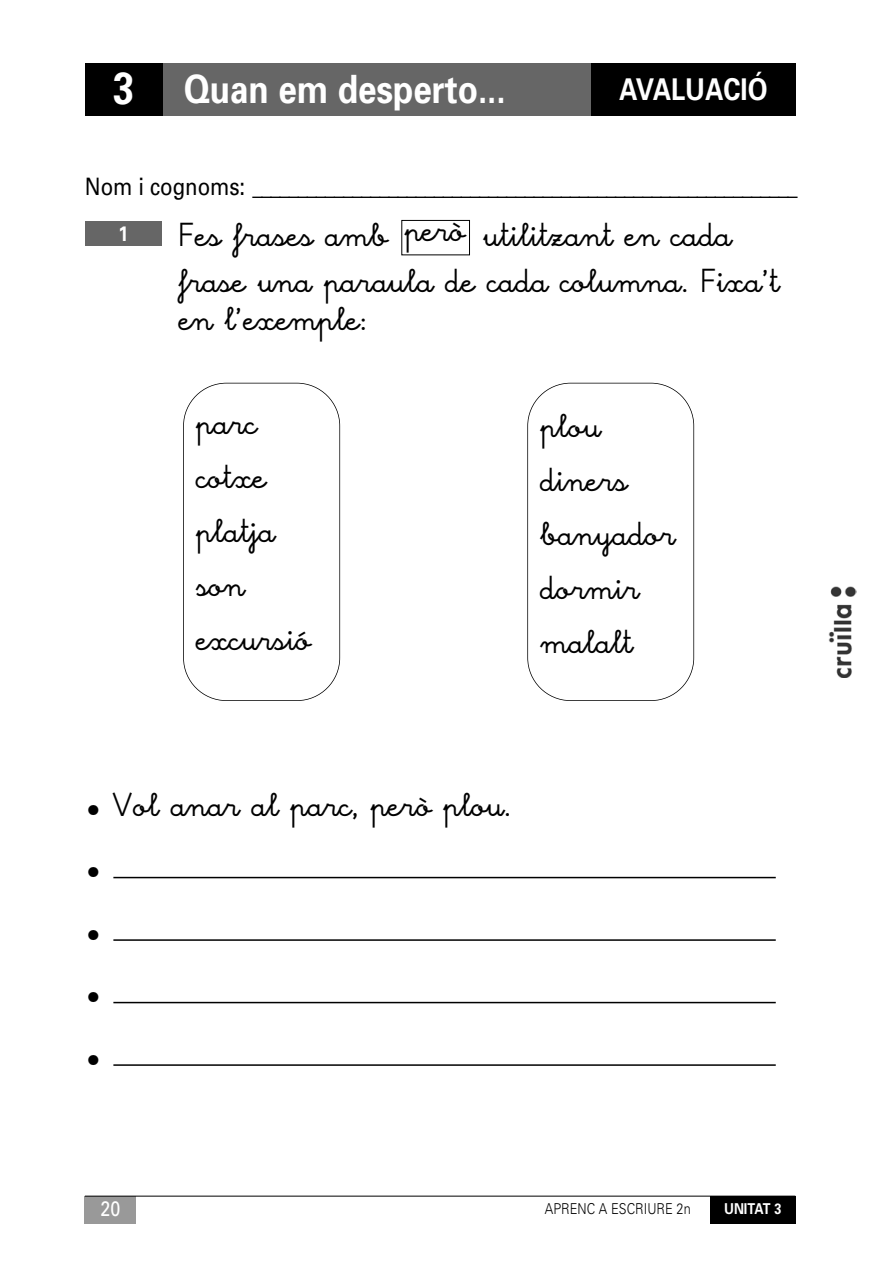
<style>
.page{position:relative;width:893px;height:1263px;background:#fff}
.page>*{position:absolute;margin:0;border:0;box-sizing:border-box;transform-origin:0 0}
.t1{font:700 45px "Univers";color:#fff;scale:.85 1}
.t2{font:700 39px "Univers";color:#fff;scale:.85 1}
.t3{font:36px/54px "Palotes B Negra Redonda";color:#000}
.t4{font:700 30px "Univers";color:#fff;scale:.85 1}
.t5{font:24px "Univers";color:#000;scale:.85 1}
.t6{font:21px "Univers";color:#fff;scale:.85 1}
.t7{font:700 21px "Univers";color:#fff;scale:.85 1}
.t8{font:300 15px "Univers";color:#000;scale:.85 1}
.t9{font:700 15px "Univers";color:#fff;scale:.85 1}
</style>
<div class="page">
<div style="left:710px;top:1196px;width:85px;height:28px;background:#000"></div>
<div style="left:401px;top:220px;width:69px;height:35px;border:1px solid #000"></div>
<div style="left:85px;top:222px;width:77px;height:24px;background:#666"></div>
<hr style="left:113px;top:1064px;width:662px;height:2px;background:#000">
<hr style="left:113px;top:1002px;width:662px;height:1px;background:#000">
<hr style="left:113px;top:939px;width:662px;height:2px;background:#000">
<hr style="left:113px;top:877px;width:662px;height:1px;background:#000">
<div style="left:163px;top:64px;width:632px;height:52px;background:#666"></div>
<div style="left:85px;top:64px;width:78px;height:52px;background:#000"></div>
<div style="left:85px;top:1196px;width:51px;height:28px;background:#999"></div>
<hr style="left:85px;top:1196px;width:710px;height:1px;background:#000">
<div style="left:591px;top:64px;width:204px;height:52px;background:#000"></div>
<img style="left:828px;top:587px;width:28px;height:90px">
<div style="left:183px;top:383px;width:157px;height:318px;border:2px solid #000;border-radius:43px"></div>
<div style="left:527px;top:383px;width:167px;height:318px;border:2px solid #000;border-radius:43px"></div>
<p class="t1" style="left:113px;top:72px;width:27px">3</p>
<p class="t2" style="left:184px;top:75px;width:380px">Quan em desperto...</p>
<p class="t4" style="left:619px;top:78px;width:176px">AVALUACIÓ</p>
<p class="t5" style="left:85px;top:177px;width:840px">Nom i cognoms: _ _ _ _ _ _ _ _ _ _ _ _ _ _ _ _ _ _ _ _ _ _ _ _ _ _ _ _ _ _ _ _ _ _ _ _ _ _ _ _ _ _ _ _ _ _ _ _ _ _ _ _ _ _ _ _ _ _ _ _</p>
<p class="t7" style="left:118px;top:225px;width:13px">1</p>
<p class="t3" style="left:404px;top:208px;width:62px">però</p>
<p class="t3" style="left:178px;top:213px;width:211px">Fes frases amb</p>
<p class="t3" style="left:178px;top:217px;width:602px;line-height:46px;text-indent:305px">utilitzant en cada frase una paraula de cada columna. Fixa’t</p>
<p class="t3" style="left:178px;top:297px;width:190px">en l’exemple:</p>
<p class="t3" style="left:196px;top:401px;width:116px">parc cotxe platja son excursió</p>
<p class="t3" style="left:540px;top:404px;width:136px">plou diners banyador dormir malalt</p>
<p class="t3" style="left:85px;top:779px;width:428px;line-height:62.6px">• Vol anar al parc, però plou. •<br>•<br>•<br>•</p>
<p class="t6" style="left:100px;top:1201px;width:25px">20</p>
<p class="t8" style="left:545px;top:1203px;width:173px">APRENC A ESCRIURE 2n</p>
<p class="t9" style="left:724px;top:1203px;width:69px">UNITAT 3</p>
</div>
